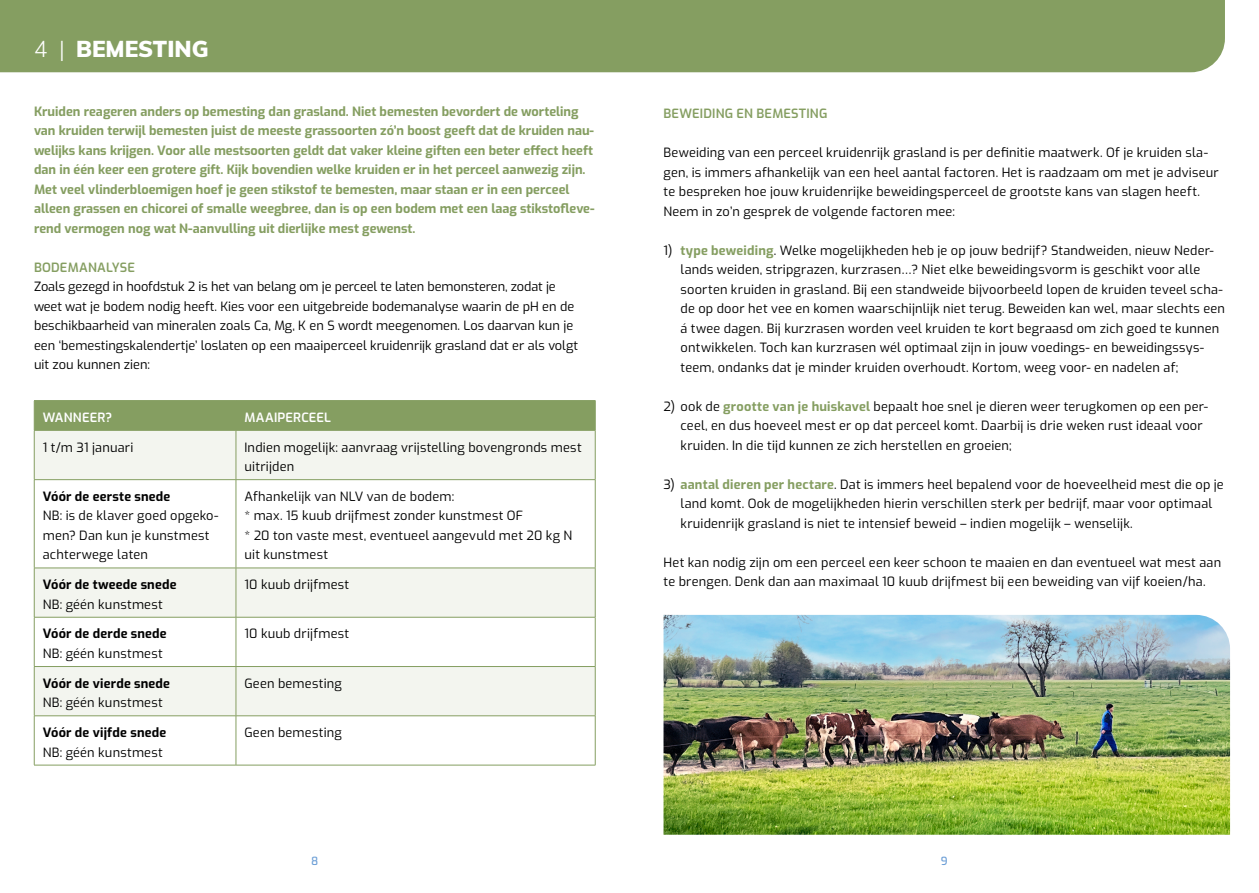
<style>
.page{position:relative;width:1259px;height:893px;background:#fff}
.page>*{position:absolute;margin:0;border:0;box-sizing:border-box;transform-origin:0 0}
.t1{font:900 22.5px "Muli";color:#fff}
.t2{font:12.75px/19.5px "Exo";letter-spacing:.015em;color:#000}
.t3{font:700 12.75px/19.5px "Exo";color:#859e61}
.t4{font:700 12.75px "Exo";letter-spacing:.015em;color:#000}
.t5{font:600 12.75px "Exo";letter-spacing:.015em;color:#859e61}
.t6{font:600 12.75px "Exo";letter-spacing:.015em;color:#fff}
.t7{font:500 11.25px "Exo";color:#6b9ed6}
.s1{font-weight:300}
.s2{font-weight:700;color:#859e61}
</style>
<div class="page">
<div style="left:0;top:0;width:1225px;height:72px;background:#859e61"></div>
<svg style="left:35px;top:431px;width:560px;height:284px;fill:#f3f5ef"></svg>
<hr style="left:34px;top:400px;width:202px;height:1px;background:#859e61">
<hr style="left:236px;top:400px;width:359px;height:1px;background:#859e61">
<div style="left:34px;top:401px;width:562px;height:29px;background:#859e61"></div>
<hr style="left:34px;top:430px;width:202px;height:1px;background:#859e61">
<hr style="left:34px;top:431px;width:1px;height:48px;background:#859e61">
<hr style="left:236px;top:430px;width:359px;height:1px;background:#859e61">
<hr style="left:236px;top:431px;width:1px;height:48px;background:#859e61">
<hr style="left:595px;top:431px;width:1px;height:48px;background:#859e61">
<hr style="left:34px;top:479px;width:202px;height:1px;background:#859e61">
<hr style="left:34px;top:480px;width:1px;height:88px;background:#859e61">
<hr style="left:236px;top:479px;width:359px;height:1px;background:#859e61">
<hr style="left:236px;top:480px;width:1px;height:88px;background:#859e61">
<hr style="left:595px;top:480px;width:1px;height:88px;background:#859e61">
<hr style="left:34px;top:568px;width:202px;height:1px;background:#859e61">
<hr style="left:34px;top:568px;width:1px;height:49px;background:#859e61">
<hr style="left:236px;top:568px;width:359px;height:1px;background:#859e61">
<hr style="left:236px;top:568px;width:1px;height:49px;background:#859e61">
<hr style="left:595px;top:568px;width:1px;height:49px;background:#859e61">
<hr style="left:34px;top:617px;width:202px;height:1px;background:#859e61">
<hr style="left:34px;top:617px;width:1px;height:49px;background:#859e61">
<hr style="left:236px;top:617px;width:359px;height:1px;background:#859e61">
<hr style="left:236px;top:617px;width:1px;height:49px;background:#859e61">
<hr style="left:595px;top:617px;width:1px;height:49px;background:#859e61">
<hr style="left:34px;top:666px;width:202px;height:1px;background:#859e61">
<hr style="left:34px;top:667px;width:1px;height:49px;background:#859e61">
<hr style="left:236px;top:666px;width:359px;height:1px;background:#859e61">
<hr style="left:236px;top:667px;width:1px;height:49px;background:#859e61">
<hr style="left:595px;top:667px;width:1px;height:49px;background:#859e61">
<hr style="left:34px;top:715px;width:202px;height:1px;background:#859e61">
<hr style="left:34px;top:716px;width:1px;height:49px;background:#859e61">
<hr style="left:236px;top:715px;width:359px;height:1px;background:#859e61">
<hr style="left:236px;top:716px;width:1px;height:49px;background:#859e61">
<hr style="left:595px;top:716px;width:1px;height:49px;background:#859e61">
<hr style="left:34px;top:765px;width:202px;height:1px;background:#859e61">
<hr style="left:236px;top:765px;width:359px;height:1px;background:#859e61">
<img style="left:663px;top:615px;width:567px;height:220px">
<h1 class="t1" style="left:34px;top:32px;width:176px"><span class="s1">4 |</span> BEMESTING</h1>
<p class="t3" style="left:34px;top:101px;width:562px">Kruiden reageren anders op bemesting dan grasland. Niet bemesten bevordert de worteling van kruiden terwijl bemesten juist de meeste grassoorten zó’n boost geeft dat de kruiden nau&shy;welijks kans krijgen. Voor alle mestsoorten geldt dat vaker kleine giften een beter effect heeft dan in één keer een grotere gift. Kijk bovendien welke kruiden er in het perceel aanwezig zijn.<br>Met veel vlinderbloemigen hoef je geen stikstof te bemesten, maar staan er in een perceel alleen grassen en chicorei of smalle weegbree, dan is op een bodem met een laag stikstofleve&shy;rend vermogen nog wat N-aanvulling uit dierlijke mest gewenst.</p>
<p class="t5" style="left:34px;top:258px;width:103px">BODEMANALYSE</p>
<p class="t2" style="left:34px;top:276px;width:545px">Zoals gezegd in hoofdstuk 2 is het van belang om je perceel te laten bemonsteren, zodat je weet wat je bodem nodig heeft. Kies voor een uitgebreide bodemanalyse waarin de pH en de beschikbaarheid van mineralen zoals Ca, Mg, K en S wordt meegenomen. Los daarvan kun je een ‘bemestingskalendertje’ loslaten op een maaiperceel kruidenrijk grasland dat er als volgt uit zou kunnen zien:</p>
<p class="t6" style="left:43px;top:408px;width:71px">WANNEER?</p>
<p class="t6" style="left:244px;top:408px;width:88px">MAAIPERCEEL</p>
<p class="t2" style="left:43px;top:437px;width:92px">1 t/m 31 januari</p>
<p class="t2" style="left:244px;top:437px;width:339px">Indien mogelijk: aanvraag vrijstelling bovengronds mest uitrijden</p>
<p class="t4" style="left:43px;top:487px;width:129px">Vóór de eerste snede</p>
<p class="t2" style="left:43px;top:505px;width:177px">NB: is de klaver goed opgeko&shy;men? Dan kun je kunstmest achterwege laten</p>
<p class="t2" style="left:244px;top:486px;width:329px">Afhankelijk van NLV van de bodem:<br>* max. 15 kuub drijfmest zonder kunstmest OF<br>* 20 ton vaste mest, eventueel aangevuld met 20 kg N uit kunstmest</p>
<p class="t4" style="left:43px;top:575px;width:135px">Vóór de tweede snede</p>
<p class="t2" style="left:43px;top:594px;width:122px">NB: géén kunstmest</p>
<p class="t2" style="left:244px;top:574px;width:106px">10 kuub drijfmest</p>
<p class="t4" style="left:43px;top:625px;width:126px">Vóór de derde snede</p>
<p class="t2" style="left:43px;top:643px;width:122px">NB: géén kunstmest</p>
<p class="t2" style="left:244px;top:623px;width:106px">10 kuub drijfmest</p>
<p class="t4" style="left:43px;top:674px;width:129px">Vóór de vierde snede</p>
<p class="t2" style="left:43px;top:692px;width:122px">NB: géén kunstmest</p>
<p class="t2" style="left:244px;top:673px;width:99px">Geen bemesting</p>
<p class="t4" style="left:43px;top:723px;width:125px">Vóór de vijfde snede</p>
<p class="t2" style="left:43px;top:742px;width:122px">NB: géén kunstmest</p>
<p class="t2" style="left:244px;top:722px;width:99px">Geen bemesting</p>
<p class="t5" style="left:663px;top:104px;width:165px">BEWEIDING EN BEMESTING</p>
<p class="t2" style="left:663px;top:142px;width:556px">Beweiding van een perceel kruidenrijk grasland is per definitie maatwerk. Of je kruiden sla&shy;gen, is immers afhankelijk van een heel aantal factoren. Het is raadzaam om met je adviseur te bespreken hoe jouw kruidenrijke beweidingsperceel de grootste kans van slagen heeft.<br>Neem in zo’n gesprek de volgende factoren mee:</p>
<p class="t2" style="left:680px;top:240px;width:546px;text-indent:-17px">1) <span class="s2">type beweiding</span>. Welke mogelijkheden heb je op jouw bedrijf? Standweiden, nieuw Neder&shy;lands weiden, stripgrazen, kurzrasen…? Niet elke beweidingsvorm is geschikt voor alle soorten kruiden in grasland. Bij een standweide bijvoorbeeld lopen de kruiden teveel scha&shy;de op door het vee en komen waarschijnlijk niet terug. Beweiden kan wel, maar slechts een á twee dagen. Bij kurzrasen worden veel kruiden te kort begraasd om zich goed te kunnen ontwikkelen. Toch kan kurzrasen wél optimaal zijn in jouw voedings- en beweidingssys&shy;teem, ondanks dat je minder kruiden overhoudt. Kortom, weeg voor- en nadelen af;</p>
<p class="t2" style="left:680px;top:396px;width:529px;text-indent:-17px">2) ook de <span class="s2">grootte van je huiskavel</span> bepaalt hoe snel je dieren weer terugkomen op een per&shy;ceel, en dus hoeveel mest er op dat perceel komt. Daarbij is drie weken rust ideaal voor kruiden. In die tijd kunnen ze zich herstellen en groeien;</p>
<p class="t2" style="left:680px;top:474px;width:545px;text-indent:-17px">3) <span class="s2">aantal dieren per hectare</span>. Dat is immers heel bepalend voor de hoeveelheid mest die op je land komt. Ook de mogelijkheden hierin verschillen sterk per bedrijf, maar voor optimaal kruidenrijk grasland is niet te intensief beweid – indien mogelijk – wenselijk.</p>
<p class="t2" style="left:663px;top:552px;width:559px">Het kan nodig zijn om een perceel een keer schoon te maaien en dan eventueel wat mest aan te brengen. Denk dan aan maximaal 10 kuub drijfmest bij een beweiding van vijf koeien/ha.</p>
<p class="t7" style="left:311px;top:853px;width:9px">8</p>
<p class="t7" style="left:940px;top:853px;width:8px">9</p>
</div>
